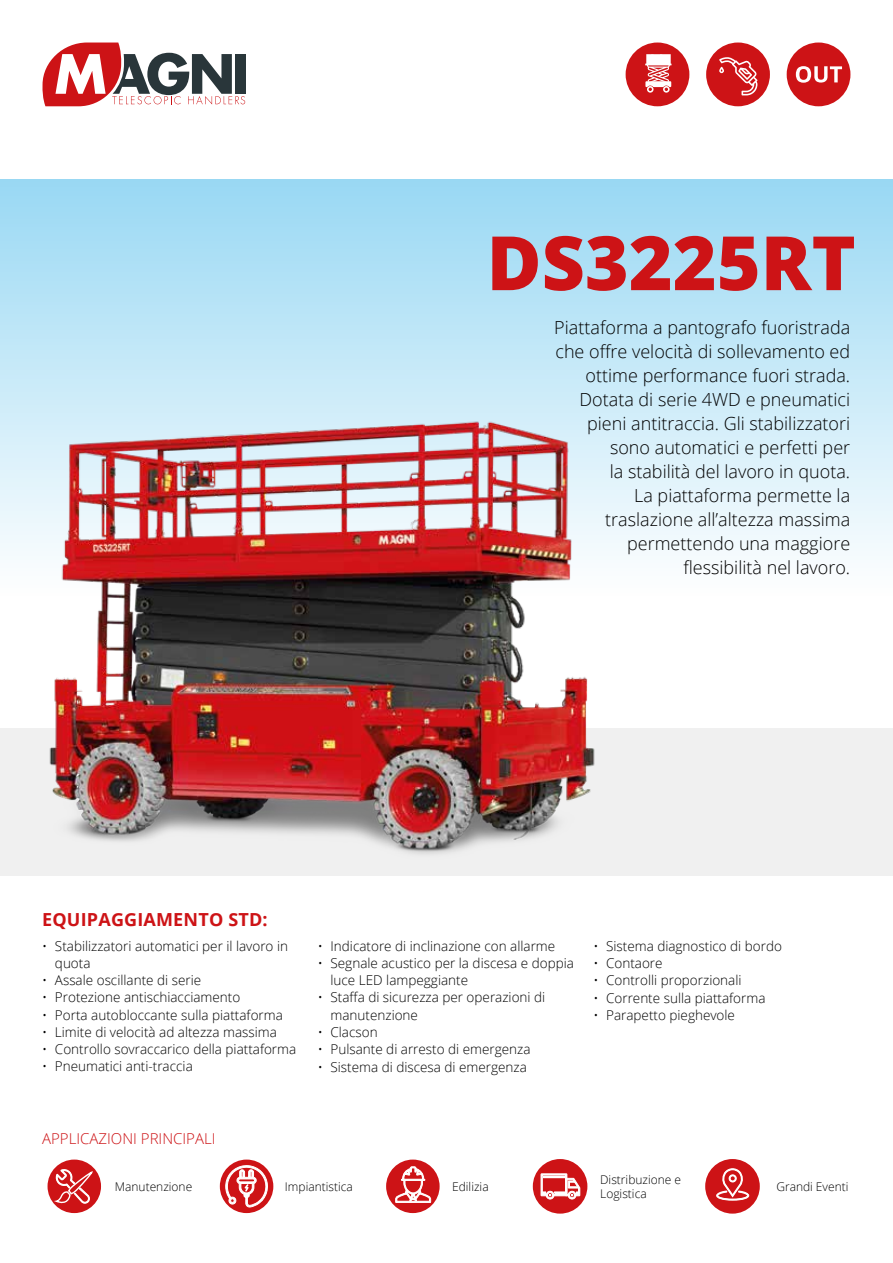
<style>
.page{position:relative;width:893px;height:1263px;background:#fff}
.page>*{position:absolute;margin:0;border:0;box-sizing:border-box;transform-origin:0 0}
.t1{font:800 75px "Open Sans";color:#cd1316}
.t2{font:300 18px/24px "Open Sans";color:#000;text-align:right}
.t3{font:700 18px "Open Sans";letter-spacing:.01em;color:#cd1316}
.t4{font:300 15px "Open Sans";color:#cd1316}
.t5{font:300 13.5px/17.2px "Open Sans";color:#000}
.t6{font:300 12px/14.4px "Open Sans";color:#000}
</style>
<div class="page">
<svg style="left:42px;top:43px;width:203px;height:63px"></svg>
<div style="left:0;top:179px;width:893px;height:592px;background:linear-gradient(to bottom,#9edaf4,#fff)"></div>
<div style="left:0;top:728px;width:893px;height:148px;background:#f0f0f0"></div>
<div style="left:626px;top:43px;width:63px;height:63px;background:#cd1316;border-radius:50%"></div>
<div style="left:645px;top:81px;width:26px;height:6px;background:#fff"></div>
<svg style="left:647px;top:86px;width:7px;height:7px"></svg>
<svg style="left:663px;top:86px;width:7px;height:7px"></svg>
<svg style="left:645px;top:54px;width:27px;height:28px"></svg>
<div style="left:706px;top:43px;width:64px;height:63px;background:#cd1316;border-radius:50%"></div>
<svg style="left:719px;top:57px;width:38px;height:38px"></svg>
<div style="left:787px;top:43px;width:63px;height:63px;background:#cd1316;border-radius:50%"></div>
<svg style="left:796px;top:66px;width:46px;height:17px"></svg>
<img style="left:0;top:400px;width:625px;height:454px">
<div style="left:48px;top:1159px;width:53px;height:54px;background:#cd1316;border-radius:50%"></div>
<svg style="left:47px;top:1169px;width:45px;height:36px"></svg>
<div style="left:220px;top:1159px;width:53px;height:54px;background:#cd1316;border-radius:50%"></div>
<svg style="left:226px;top:1165px;width:42px;height:42px"></svg>
<div style="left:386px;top:1159px;width:54px;height:54px;background:#cd1316;border-radius:50%"></div>
<svg style="left:395px;top:1166px;width:36px;height:37px"></svg>
<div style="left:533px;top:1159px;width:54px;height:54px;background:#cd1316;border-radius:50%"></div>
<svg style="left:541px;top:1173px;width:39px;height:26px"></svg>
<div style="left:705px;top:1159px;width:55px;height:54px;background:#cd1316;border-radius:50%"></div>
<svg style="left:716px;top:1168px;width:33px;height:33px"></svg>
<h1 class="t1" style="left:487px;top:206px;width:371px">DS3225RT</h1>
<p class="t2" style="left:554px;top:315px;width:297px">Piattaforma a pantografo fuoristrada che offre velocità di sollevamento ed ottime performance fuori strada.<br>Dotata di serie 4WD e pneumatici pieni antitraccia. Gli stabilizzatori sono automatici e perfetti per<br>la stabilità del lavoro in quota.<br>La piattaforma permette la traslazione all’altezza massima permettendo una maggiore flessibilità nel lavoro.</p>
<h2 class="t3" style="left:42px;top:907px;width:227px">EQUIPAGGIAMENTO STD:</h2>
<p class="t5" style="left:55px;top:937px;width:235px;text-indent:-13px">• Stabilizzatori automatici per il lavoro in quota</p>
<p class="t5" style="left:42px;top:971px;width:160px">• Assale oscillante di serie</p>
<p class="t5" style="left:42px;top:988px;width:200px">• Protezione antischiacciamento</p>
<p class="t5" style="left:42px;top:1006px;width:242px">• Porta autobloccante sulla piattaforma</p>
<p class="t5" style="left:42px;top:1023px;width:236px">• Limite di velocità ad altezza massima</p>
<p class="t5" style="left:42px;top:1040px;width:256px">• Controllo sovraccarico della piattaforma</p>
<p class="t5" style="left:42px;top:1057px;width:152px">• Pneumatici anti-traccia</p>
<p class="t4" style="left:42px;top:1128px;width:175px">APPLICAZIONI PRINCIPALI</p>
<p class="t5" style="left:318px;top:937px;width:239px">• Indicatore di inclinazione con allarme</p>
<p class="t5" style="left:331px;top:954px;width:245px;text-indent:-13px">• Segnale acustico per la discesa e doppia luce LED lampeggiante</p>
<p class="t5" style="left:331px;top:988px;width:216px;text-indent:-13px">• Staffa di sicurezza per operazioni di manutenzione</p>
<p class="t5" style="left:318px;top:1023px;width:61px">• Clacson</p>
<p class="t5" style="left:318px;top:1040px;width:214px">• Pulsante di arresto di emergenza</p>
<p class="t5" style="left:318px;top:1057px;width:211px">• Sistema di discesa di emergenza</p>
<p class="t5" style="left:593px;top:937px;width:190px">• Sistema diagnostico di bordo</p>
<p class="t5" style="left:593px;top:954px;width:71px">• Contaore</p>
<p class="t5" style="left:593px;top:971px;width:150px">• Controlli proporzionali</p>
<p class="t5" style="left:593px;top:988px;width:174px">• Corrente sulla piattaforma</p>
<p class="t5" style="left:593px;top:1006px;width:143px">• Parapetto pieghevole</p>
<p class="t6" style="left:115px;top:1179px;width:79px">Manutenzione</p>
<p class="t6" style="left:285px;top:1179px;width:70px">Impiantistica</p>
<p class="t6" style="left:452px;top:1179px;width:38px">Edilizia</p>
<p class="t6" style="left:600px;top:1172px;width:83px">Distribuzione e<br>Logistica</p>
<p class="t6" style="left:776px;top:1179px;width:74px">Grandi Eventi</p>
</div>
